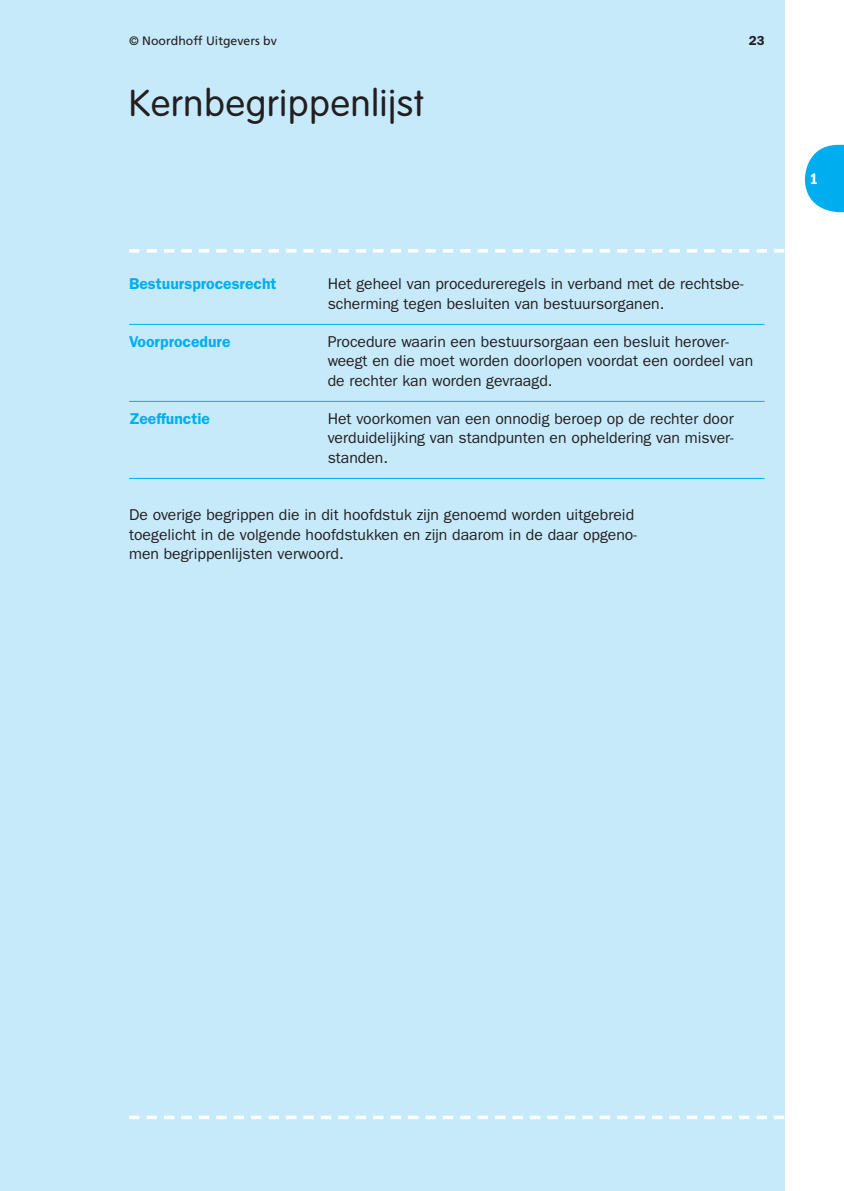
<style>
.page{position:relative;width:844px;height:1191px;background:#fff}
.page>*{position:absolute;margin:0;border:0;box-sizing:border-box;transform-origin:0 0}
.t1{font:300 36.75px "VAG Rounded";letter-spacing:.025em;color:#231f20}
.t2{font:15.75px/19.2px "ITC Franklin Gothic Std";color:#231f20}
.t3{font:600 15.75px "ITC Franklin Gothic Std";color:#00aeef}
.t4{font:15.75px "ITC Franklin Gothic Std Dm Cd";color:#fff}
.t5{font:600 13.12px "ITC Franklin Gothic Std";color:#231f20}
.t6{font:12.25px "Frutiger LT Std";color:#231f20}
</style>
<div class="page">
<div style="left:0;top:0;width:784px;height:1191px;background:#c7eafb"></div>
<svg style="left:804px;top:145px;width:39px;height:67px"></svg>
<hr style="left:129px;top:324px;width:635px;height:1px;background:#00aeef">
<hr style="left:129px;top:401px;width:635px;height:1px;background:#00aeef">
<hr style="left:129px;top:478px;width:635px;height:1px;background:#00aeef">
<svg style="left:129px;top:1115px;width:655px;height:4px"></svg>
<svg style="left:129px;top:249px;width:655px;height:3px"></svg>
<p class="t6" style="left:129px;top:34px;width:149px">© Noordhoff Uitgevers bv</p>
<p class="t5" style="left:748px;top:35px;width:17px">23</p>
<h1 class="t1" style="left:129px;top:88px;width:296px">Kernbegrippenlijst</h1>
<p class="t3" style="left:129px;top:278px;width:149px">Bestuursprocesrecht</p>
<p class="t2" style="left:327px;top:276px;width:417px">Het geheel van procedureregels in verband met de rechtsbe&shy;scherming tegen besluiten van bestuursorganen.</p>
<p class="t3" style="left:129px;top:336px;width:103px">Voorprocedure</p>
<p class="t2" style="left:327px;top:334px;width:427px">Procedure waarin een bestuursorgaan een besluit herover&shy;weegt en die moet worden doorlopen voordat een oordeel van de rechter kan worden gevraagd.</p>
<p class="t3" style="left:129px;top:413px;width:82px">Zeeffunctie</p>
<p class="t2" style="left:327px;top:411px;width:407px;text-align:justify">Het voorkomen van een onnodig beroep op de rechter door verduidelijking van standpunten en opheldering van misver&shy;standen.</p>
<p class="t2" style="left:129px;top:507px;width:509px">De overige begrippen die in dit hoofdstuk zijn genoemd worden uitgebreid toegelicht in de volgende hoofdstukken en zijn daarom in de daar opgeno&shy;men begrippenlijsten verwoord.</p>
<p class="t4" style="left:809px;top:172px;width:10px">1</p>
</div>
